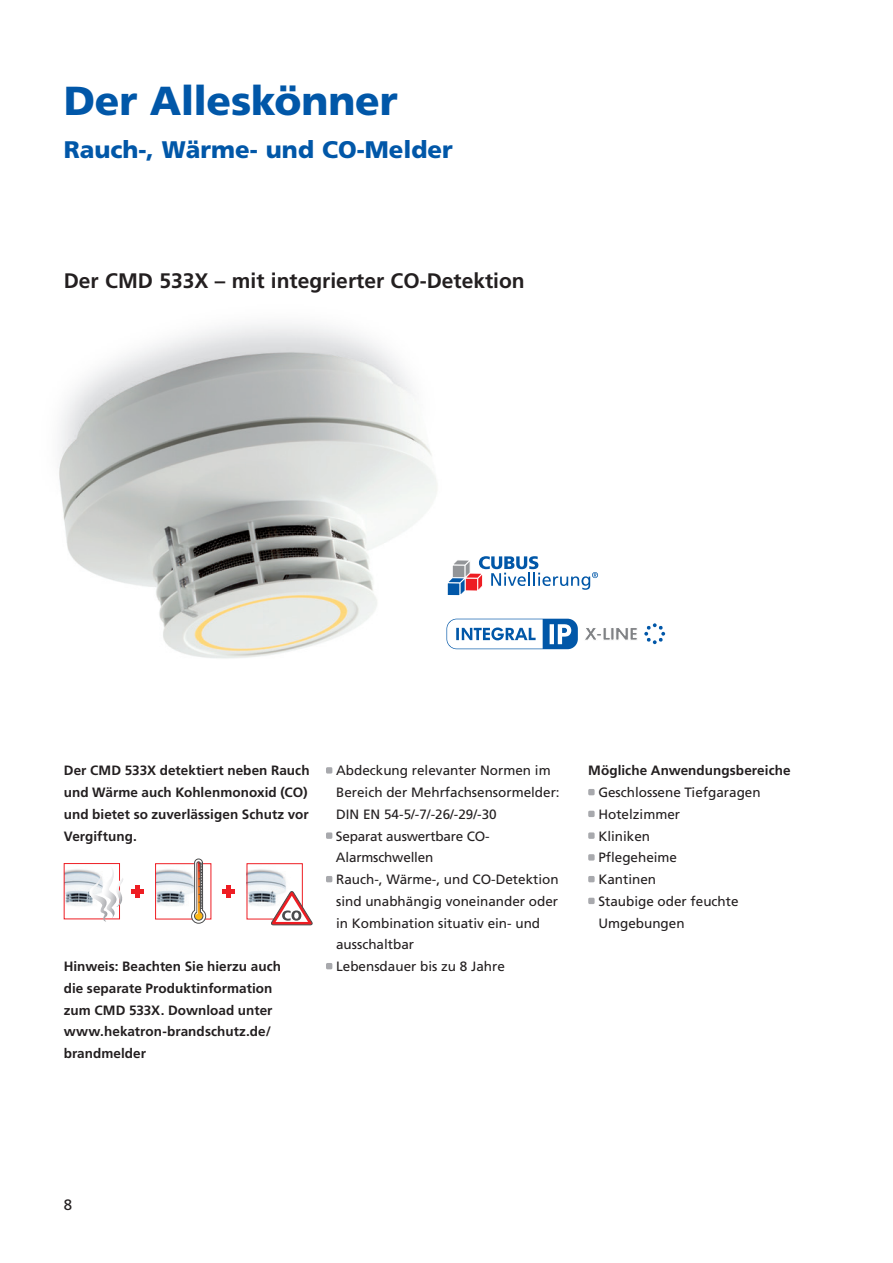
<style>
.page{position:relative;width:893px;height:1263px;background:#fff}
.page>*{position:absolute;margin:0;border:0;box-sizing:border-box;transform-origin:0 0}
.t1{font:900 40.5px "Frutiger LT Pro";letter-spacing:-.005em;color:#0157a8}
.Subhead{font:900 24px "Frutiger LT Pro";color:#0157a8}
.t2{font:700 21px "Frutiger LT Pro";color:#231f20}
.t3{font:15px "Frutiger LT Pro";color:#231f20}
.Grundtext_9p_Roman{font:13.5px/21.8px "Frutiger LT Pro";color:#231f20}
.Grundtext_9p_Roman-2{font:700 13.5px/21.8px "Frutiger LT Pro";letter-spacing:.005em;color:#231f20}
</style>
<div class="page">
<img style="left:59px;top:324px;width:459px;height:335px">
<svg style="left:326px;top:767px;width:6px;height:6px"></svg>
<div style="left:326px;top:832px;width:6px;height:7px;background:#a8a9ad"></div>
<svg style="left:326px;top:876px;width:6px;height:6px"></svg>
<svg style="left:326px;top:963px;width:6px;height:6px"></svg>
<div style="left:588px;top:789px;width:7px;height:6px;background:#a8a9ad"></div>
<div style="left:588px;top:811px;width:7px;height:6px;background:#a8a9ad"></div>
<div style="left:588px;top:832px;width:7px;height:7px;background:#a8a9ad"></div>
<div style="left:588px;top:854px;width:7px;height:6px;background:#a8a9ad"></div>
<div style="left:588px;top:876px;width:7px;height:6px;background:#a8a9ad"></div>
<div style="left:588px;top:898px;width:7px;height:6px;background:#a8a9ad"></div>
<img style="left:66px;top:869px;width:19px;height:37px">
<div style="left:64px;top:863px;width:56px;height:56px;border:1px solid #ee1d23"></div>
<svg style="left:85px;top:866px;width:38px;height:55px"></svg>
<hr style="left:131px;top:889px;width:12px;height:4px;background:#ee1d23">
<hr style="left:135px;top:885px;width:4px;height:12px;background:#ee1d23">
<img style="left:157px;top:869px;width:34px;height:37px">
<div style="left:155px;top:863px;width:56px;height:56px;border:1px solid #ee1d23"></div>
<svg style="left:191px;top:859px;width:15px;height:64px"></svg>
<hr style="left:223px;top:889px;width:12px;height:4px;background:#ee1d23">
<hr style="left:227px;top:885px;width:4px;height:12px;background:#ee1d23">
<img style="left:249px;top:869px;width:37px;height:37px">
<div style="left:247px;top:863px;width:56px;height:56px;border:1px solid #ee1d23"></div>
<svg style="left:271px;top:891px;width:41px;height:34px"></svg>
<svg style="left:447px;top:556px;width:151px;height:40px"></svg>
<svg style="left:446px;top:619px;width:191px;height:30px"></svg>
<svg style="left:644px;top:623px;width:21px;height:21px"></svg>
<p class="t1" style="left:64px;top:77px;width:336px">Der Alleskönner</p>
<p class="Subhead" style="left:64px;top:135px;width:391px">Rauch-, Wärme- und CO-Melder</p>
<p class="t2" style="left:64px;top:268px;width:462px">Der CMD 533X – mit integrierter CO-Detektion</p>
<p class="Grundtext_9p_Roman-2" style="left:64px;top:760px;width:247px">Der CMD 533X detektiert neben Rauch und Wärme auch Kohlenmonoxid (CO) und bietet so zuverlässigen Schutz vor<br>Vergiftung.</p>
<p class="Grundtext_9p_Roman-2" style="left:64px;top:956px;width:219px">Hinweis: Beachten Sie hierzu auch die separate Produktinformation zum CMD 533X. Download unter www.hekatron-brandschutz.de/ brandmelder</p>
<p class="Grundtext_9p_Roman" style="left:336px;top:760px;width:225px">Abdeckung relevanter Normen im<br>Bereich der Mehrfachsensormelder:<br>DIN EN 54-5/-7/-26/-29/-30</p>
<p class="Grundtext_9p_Roman" style="left:336px;top:825px;width:155px">Separat auswertbare CO-<br>Alarmschwellen</p>
<p class="Grundtext_9p_Roman" style="left:336px;top:869px;width:224px">Rauch-, Wärme-, und CO-Detektion sind unabhängig voneinander oder in Kombination situativ ein- und ausschaltbar</p>
<p class="Grundtext_9p_Roman" style="left:336px;top:956px;width:170px">Lebensdauer bis zu 8 Jahre</p>
<p class="Grundtext_9p_Roman-2" style="left:588px;top:760px;width:204px">Mögliche Anwendungsbereiche</p>
<p class="Grundtext_9p_Roman" style="left:598px;top:782px;width:164px">Geschlossene Tiefgaragen</p>
<p class="Grundtext_9p_Roman" style="left:598px;top:803px;width:83px">Hotelzimmer</p>
<p class="Grundtext_9p_Roman" style="left:598px;top:825px;width:53px">Kliniken</p>
<p class="Grundtext_9p_Roman" style="left:598px;top:847px;width:80px">Pflegeheime</p>
<p class="Grundtext_9p_Roman" style="left:598px;top:869px;width:59px">Kantinen</p>
<p class="Grundtext_9p_Roman" style="left:598px;top:890px;width:142px">Staubige oder feuchte<br>Umgebungen</p>
<p class="t3" style="left:64px;top:1196px;width:10px">8</p>
</div>
